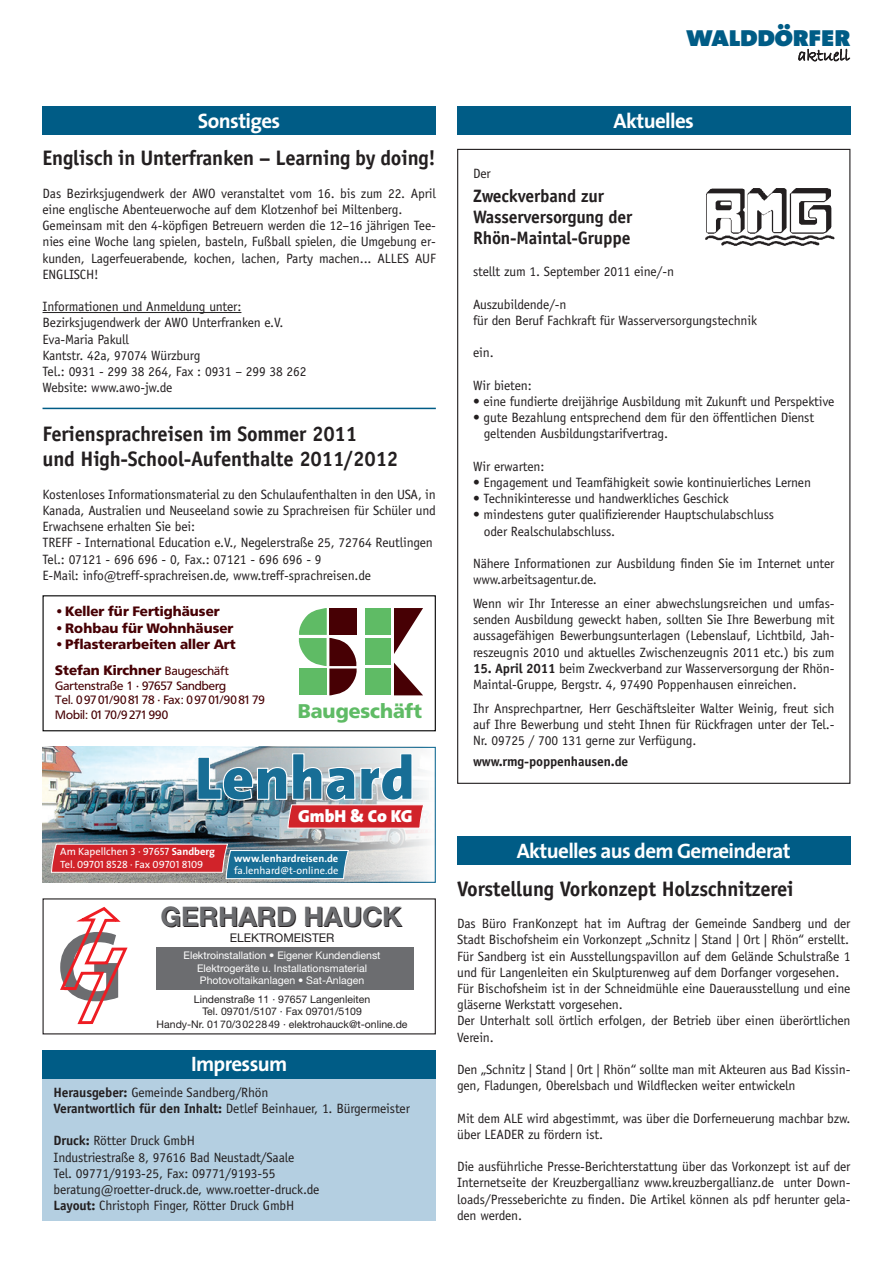
<style>
.page{position:relative;width:893px;height:1263px;background:#fff}
.page>*{position:absolute;margin:0;border:0;box-sizing:border-box;transform-origin:0 0}
.t1{font:600 100.8px "Myriad Pro";color:#6c6d70}
.t2{font:900 62.4px "The Sans";color:#186e96}
.t3{font:30.3px "The Sans Black Caps";letter-spacing:-.025em;color:#005c86}
.t4{font:700 27px "Helvetica Neue";color:#231f20}
.t5{font:700 21px/25.2px "Officina Sans";letter-spacing:-.01em;color:#231f20}
.t6{font:700 21px "The Sans";letter-spacing:-.03em;color:#fff}
.t7{font:900 19.65px "Frutiger BQ";letter-spacing:-.005em;color:#5fbb65}
.t8{font:700 18px/21px "Officina Sans";letter-spacing:-.01em;color:#231f20}
.t9{font:900 17.55px "The Sans";color:#fff}
.t10{font:13.5px/16.2px "Officina Sans";letter-spacing:-.01em;color:#231f20}
.t11{font:900 13.5px "Frutiger BQ";color:#470004}
.t12{font:700 13.5px "Officina Sans";letter-spacing:-.01em;color:#231f20}
.t13{font:12px/14.4px "Frutiger BQ";color:#470004}
.t14{font:12px "Helvetica Neue";color:#231f20}
.t15{font:10.5px/12.6px "Helvetica Neue";color:#231f20;text-align:center}
.t16{font:10.5px/12.6px "Helvetica Neue";color:#fff;text-align:center}
.t17{font:10.5px "The Sans";color:#fff}
.t18{font:10.5px "The Sans Caps";color:#fff}
.t19{font:700 10.5px "The Sans";color:#fff}
.s1{font-weight:400;font-size:12px}
.s2{font-family:"The Sans Caps"}
.s3{font-weight:700}
.s4{font-family:"The Sans"}
</style>
<div class="page">
<div style="left:43px;top:1063px;width:393px;height:157px;background:#b4cfe1"></div>
<div style="left:43px;top:1050px;width:393px;height:29px;background:#005c86"></div>
<svg style="left:798px;top:48px;width:52px;height:13px"></svg>
<img style="left:43px;top:747px;width:393px;height:136px">
<img style="left:197px;top:753px;width:228px;height:76px">
<svg style="left:51px;top:843px;width:298px;height:36px;background:#8d5d6c"></svg>
<div style="left:457px;top:106px;width:393px;height:29px;background:#005c86"></div>
<div style="left:43px;top:106px;width:393px;height:29px;background:#005c86"></div>
<div style="left:366px;top:608px;width:25px;height:27px;background:#5fbb65"></div>
<div style="left:366px;top:638px;width:25px;height:27px;background:#5fbb65"></div>
<div style="left:366px;top:668px;width:25px;height:27px;background:#5fbb65"></div>
<svg style="left:394px;top:608px;width:29px;height:46px"></svg>
<svg style="left:394px;top:663px;width:29px;height:32px"></svg>
<svg style="left:298px;top:608px;width:59px;height:87px"></svg>
<div style="left:43px;top:595px;width:393px;height:136px;border:1px solid #000"></div>
<div style="left:156px;top:948px;width:258px;height:42px;background:#6c6d70"></div>
<svg style="left:60px;top:906px;width:68px;height:119px"></svg>
<hr style="left:43px;top:312px;width:198px;height:1px;background:#231f20">
<hr style="left:43px;top:408px;width:393px;height:1px;background:#005c86">
<img style="left:705px;top:188px;width:130px;height:58px">
<div style="left:457px;top:836px;width:393px;height:29px;background:#005c86"></div>
<h3 class="t3" style="left:686px;top:10px;width:166px">walddörfer</h3>
<h3 class="t6" style="left:198px;top:103px;width:84px">Sonstiges</h3>
<h3 class="t6" style="left:614px;top:103px;width:82px">Aktuelles</h3>
<h3 class="t5" style="left:43px;top:145px;width:395px">Englisch in Unterfranken – Learning by doing!</h3>
<p class="t10" style="left:43px;top:185px;width:395px">Das Bezirksjugendwerk der AWO veranstaltet vom 16. bis zum 22. April eine englische Abenteuerwoche auf dem Klotzenhof bei Miltenberg.<br>Gemeinsam mit den 4-köpfigen Betreuern werden die 12–16 jährigen Tee&shy;nies eine Woche lang spielen, basteln, Fußball spielen, die Umgebung er&shy;kunden, Lagerfeuerabende, kochen, lachen, Party machen... ALLES AUF ENGLISCH!</p>
<p class="t10" style="left:43px;top:299px;width:266px">Informationen und Anmeldung unter:<br>Bezirksjugendwerk der AWO Unterfranken e.V.<br>Eva-Maria Pakull<br>Kantstr. 42a, 97074 Würzburg<br>Tel.: 0931 - 299 38 264, Fax : 0931 – 299 38 262<br>Website: www.awo-jw.de</p>
<h3 class="t5" style="left:43px;top:421px;width:357px">Feriensprachreisen im Sommer 2011<br>und High-School-Aufenthalte 2011/2012</h3>
<p class="t10" style="left:43px;top:486px;width:395px">Kostenloses Informationsmaterial zu den Schulaufenthalten in den USA, in Kanada, Australien und Neuseeland sowie zu Sprachreisen für Schüler und Erwachsene erhalten Sie bei:<br>TREFF - International Education e.V., Negelerstraße 25, 72764 Reutlingen Tel.: 07121 - 696 696 - 0, Fax.: 07121 - 696 696 - 9<br>E-Mail: info@treff-sprachreisen.de, www.treff-sprachreisen.de</p>
<p class="t11" style="left:57px;top:604px;width:164px">• Keller für Fertighäuser</p>
<p class="t11" style="left:57px;top:620px;width:178px">• Rohbau für Wohnhäuser</p>
<p class="t11" style="left:57px;top:636px;width:180px">• Pflasterarbeiten aller Art</p>
<p class="t11" style="left:55px;top:663px;width:175px">Stefan Kirchner <span class="s1">Baugeschäft</span></p>
<p class="t13" style="left:55px;top:678px;width:211px">Gartenstraße 1 · 97657 Sandberg<br>Tel. 09701/908178 · Fax: 09701/908179<br>Mobil: 0170/9271990</p>
<h3 class="t7" style="left:298px;top:699px;width:126px">Baugeschäft</h3>
<h2 class="t2" style="left:195px;top:725px;width:222px">Lenhard</h2>
<p class="t9" style="left:298px;top:802px;width:116px">GmbH &amp; Co KG</p>
<p class="t17" style="left:60px;top:843px;width:156px">Am Kapellchen <span class="s2">3</span> · <span class="s2">97657</span> <span class="s3">Sandberg</span></p>
<p class="t18" style="left:60px;top:855px;width:145px"><span class="s4">Tel.</span> 09701 8528 <span class="s4">· Fax</span> 09701 8109</p>
<p class="t19" style="left:234px;top:849px;width:106px">www.lenhardreisen.de</p>
<p class="t17" style="left:234px;top:862px;width:106px">fa.lenhard@t-online.de</p>
<h1 class="t1" style="left:57px;top:902px;width:69px">G</h1>
<h3 class="t4" style="left:162px;top:901px;width:243px">GERHARD HAUCK</h3>
<p class="t16" style="left:184px;top:949px;width:199px">Elektroinstallation • Eigener Kundendienst<br>Elektrogeräte u. Installationsmaterial</p>
<p class="t14" style="left:230px;top:930px;width:106px">ELEKTROMEISTER</p>
<p class="t16" style="left:200px;top:974px;width:166px">Photovoltaikanlagen • Sat-Anlagen</p>
<p class="t15" style="left:157px;top:992px;width:252px">Lindenstraße 11 · 97657 Langenleiten<br>Tel. 09701/5107 · Fax 09701/5109<br>Handy-Nr. 0170/3022849 · elektrohauck@t-online.de</p>
<h3 class="t6" style="left:191px;top:1046px;width:98px">Impressum</h3>
<p class="t10" style="left:54px;top:1084px;width:358px"><span class="s3">Herausgeber:</span> Gemeinde Sandberg/Rhön<br><span class="s3">Verantwortlich für den Inhalt:</span> Detlef Beinhauer, 1. Bürgermeister</p>
<p class="t10" style="left:54px;top:1133px;width:267px"><span class="s3">Druck:</span> Rötter Druck GmbH<br>Industriestraße 8, 97616 Bad Neustadt/Saale<br>Tel. 09771/9193-25, Fax: 09771/9193-55 beratung@roetter-druck.de, www.roetter-druck.de <span class="s3">Layout:</span> Christoph Finger, Rötter Druck GmbH</p>
<p class="t10" style="left:473px;top:165px;width:19px">Der</p>
<h3 class="t8" style="left:473px;top:185px;width:161px">Zweckverband zur<br>Wasserversorgung der<br>Rhön-Maintal-Gruppe</h3>
<p class="t10" style="left:473px;top:264px;width:203px">stellt zum 1. September 2011 eine/-n</p>
<p class="t10" style="left:473px;top:296px;width:285px">Auszubildende/-n<br>für den Beruf Fachkraft für Wasserversorgungstechnik</p>
<p class="t10" style="left:473px;top:345px;width:22px">ein.</p>
<p class="t10" style="left:473px;top:377px;width:60px">Wir bieten:</p>
<p class="t10" style="left:473px;top:393px;width:363px">• eine fundierte dreijährige Ausbildung mit Zukunft und Perspektive</p>
<p class="t10" style="left:484px;top:410px;width:332px;text-indent:-11px">• gute Bezahlung entsprechend dem für den öffentlichen Dienst geltenden Ausbildungstarifvertrag.</p>
<p class="t10" style="left:473px;top:458px;width:73px">Wir erwarten:</p>
<p class="t10" style="left:473px;top:474px;width:339px">• Engagement und Teamfähigkeit sowie kontinuierliches Lernen</p>
<p class="t10" style="left:473px;top:491px;width:257px">• Technikinteresse und handwerkliches Geschick</p>
<p class="t10" style="left:484px;top:507px;width:292px;text-indent:-11px">• mindestens guter qualifizierender Hauptschulabschluss oder Realschulabschluss.</p>
<p class="t10" style="left:473px;top:555px;width:363px">Nähere Informationen zur Ausbildung finden Sie im Internet unter www.arbeitsagentur.de.</p>
<p class="t10" style="left:473px;top:595px;width:363px;text-align:justify">Wenn wir Ihr Interesse an einer abwechslungsreichen und umfas&shy;senden Ausbildung geweckt haben, sollten Sie Ihre Bewerbung mit aussagefähigen Bewerbungsunterlagen (Lebenslauf, Lichtbild, Jah&shy;reszeugnis 2010 und aktuelles Zwischenzeugnis 2011 etc.) bis zum</p>
<p class="t10" style="left:473px;top:660px;width:363px"><span class="s3">15. April 2011</span> beim Zweckverband zur Wasserversorgung der Rhön-<br>Maintal-Gruppe, Bergstr. 4, 97490 Poppenhausen einreichen.</p>
<p class="t10" style="left:473px;top:700px;width:363px;text-align:justify">Ihr Ansprechpartner, Herr Geschäftsleiter Walter Weinig, freut sich auf Ihre Bewerbung und steht Ihnen für Rückfragen unter der Tel.- Nr. 09725 / 700 131 gerne zur Verfügung.</p>
<p class="t12" style="left:473px;top:753px;width:157px">www.rmg-poppenhausen.de</p>
<h3 class="t6" style="left:517px;top:833px;width:275px">Aktuelles aus dem Gemeinderat</h3>
<h3 class="t5" style="left:457px;top:876px;width:338px">Vorstellung Vorkonzept Holzschnitzerei</h3>
<p class="t10" style="left:457px;top:915px;width:395px">Das Büro FranKonzept hat im Auftrag der Gemeinde Sandberg und der Stadt Bischofsheim ein Vorkonzept „Schnitz | Stand | Ort | Rhön“ erstellt.<br>Für Sandberg ist ein Ausstellungspavillon auf dem Gelände Schulstraße 1 und für Langenleiten ein Skulpturenweg auf dem Dorfanger vorgesehen.<br>Für Bischofsheim ist in der Schneidmühle eine Dauerausstellung und eine gläserne Werkstatt vorgesehen.<br>Der Unterhalt soll örtlich erfolgen, der Betrieb über einen überörtlichen Verein.</p>
<p class="t10" style="left:457px;top:1061px;width:395px">Den „Schnitz | Stand | Ort | Rhön“ sollte man mit Akteuren aus Bad Kissin&shy;gen, Fladungen, Oberelsbach und Wildflecken weiter entwickeln</p>
<p class="t10" style="left:457px;top:1110px;width:395px">Mit dem ALE wird abgestimmt, was über die Dorferneuerung machbar bzw. über LEADER zu fördern ist.</p>
<p class="t10" style="left:457px;top:1158px;width:395px;text-align:justify">Die ausführliche Presse-Berichterstattung über das Vorkonzept ist auf der Internetseite der Kreuzbergallianz www.kreuzbergallianz.de unter Down&shy;loads/Presseberichte zu finden. Die Artikel können als pdf herunter gela&shy;den werden.</p>
</div>
